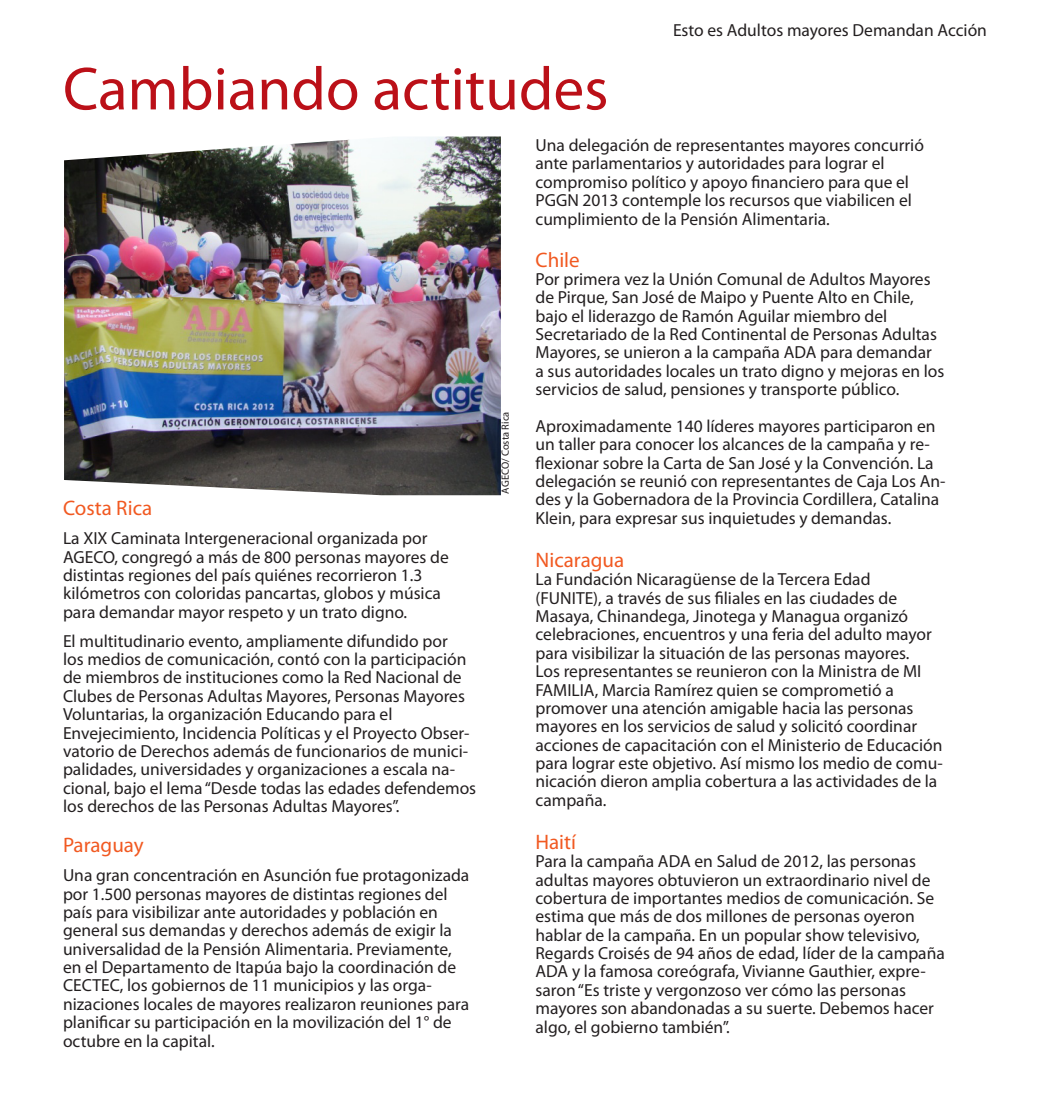
<style>
.page{position:relative;width:1050px;height:1113px;background:#fff}
.page>*{position:absolute;margin:0;border:0;box-sizing:border-box;transform-origin:0 0}
._4_Case_study__darkr{font:61.25px "Myriad Pro";color:#bb1018}
._4_Case_study__darkr-2{font:21px "Myriad Pro";color:#f15921}
._4_Case_study__darkr-3{font:17.5px/18.4px "Myriad Pro";color:#231f20}
._8_Photo_credits{font:10.5px "Myriad Pro";color:#231f20}
</style>
<div class="page">
<img style="left:64px;top:136px;width:437px;height:359px">
<p class="_4_Case_study__darkr" style="left:63px;top:51px;width:547px">Cambiando actitudes</p>
<p class="_4_Case_study__darkr-3" style="left:673px;top:21px;width:316px">Esto es Adultos mayores Demandan Acción</p>
<p class="_4_Case_study__darkr-2" style="left:63px;top:495px;width:91px">Costa Rica</p>
<p class="_4_Case_study__darkr-3" style="left:63px;top:529px;width:387px">La XIX Caminata Intergeneracional organizada por AGECO, congregó a más de 800 personas mayores de distintas regiones del país quiénes recorrieron 1.3 kilómetros con coloridas pancartas, globos y música para demandar mayor respeto y un trato digno.</p>
<p class="_4_Case_study__darkr-3" style="left:63px;top:631px;width:405px">El multitudinario evento, ampliamente difundido por los medios de comunicación, contó con la participación de miembros de instituciones como la Red Nacional de Clubes de Personas Adultas Mayores, Personas Mayores Voluntarias, la organización Educando para el</p>
<p class="_4_Case_study__darkr-3" style="left:63px;top:723px;width:415px">Envejecimiento, Incidencia Políticas y el Proyecto Obser&shy;vatorio de Derechos además de funcionarios de munici&shy;palidades, universidades y organizaciones a escala na&shy;cional, bajo el lema “Desde todas las edades defendemos los derechos de las Personas Adultas Mayores”.</p>
<p class="_4_Case_study__darkr-2" style="left:63px;top:832px;width:82px">Paraguay</p>
<p class="_4_Case_study__darkr-3" style="left:63px;top:866px;width:408px">Una gran concentración en Asunción fue protagonizada por 1.500 personas mayores de distintas regiones del país para visibilizar ante autoridades y población en general sus demandas y derechos además de exigir la universalidad de la Pensión Alimentaria. Previamente, en el Departamento de Itapúa bajo la coordinación de CECTEC, los gobiernos de 11 municipios y las orga&shy;nizaciones locales de mayores realizaron reuniones para planificar su participación en la movilización del 1° de octubre en la capital.</p>
<p class="_8_Photo_credits" style="left:499px;top:494px;width:83px;rotate:-90deg">AGECO/ Costa Rica</p>
<p class="_4_Case_study__darkr-3" style="left:536px;top:136px;width:390px">Una delegación de representantes mayores concurrió ante parlamentarios y autoridades para lograr el</p>
<p class="_4_Case_study__darkr-3" style="left:536px;top:172px;width:378px">compromiso político y apoyo financiero para que el<br>PGGN 2013 contemple los recursos que viabilicen el</p>
<p class="_4_Case_study__darkr-3" style="left:536px;top:209px;width:296px">cumplimiento de la Pensión Alimentaria.</p>
<p class="_4_Case_study__darkr-2" style="left:536px;top:247px;width:46px">Chile</p>
<p class="_4_Case_study__darkr-3" style="left:536px;top:270px;width:397px">Por primera vez la Unión Comunal de Adultos Mayores de Pirque, San José de Maipo y Puente Alto en Chile, bajo el liderazgo de Ramón Aguilar miembro del</p>
<p class="_4_Case_study__darkr-3" style="left:536px;top:325px;width:411px">Secretariado de la Red Continental de Personas Adultas Mayores, se unieron a la campaña ADA para demandar a sus autoridades locales un trato digno y mejoras en los servicios de salud, pensiones y transporte público.</p>
<p class="_4_Case_study__darkr-3" style="left:536px;top:417px;width:402px">Aproximadamente 140 líderes mayores participaron en un taller para conocer los alcances de la campaña y re&shy;flexionar sobre la Carta de San José y la Convención. La</p>
<p class="_4_Case_study__darkr-3" style="left:536px;top:472px;width:412px">delegación se reunió con representantes de Caja Los An&shy;des y la Gobernadora de la Provincia Cordillera, Catalina<br>Klein, para expresar sus inquietudes y demandas.</p>
<p class="_4_Case_study__darkr-2" style="left:536px;top:547px;width:90px">Nicaragua</p>
<p class="_4_Case_study__darkr-3" style="left:536px;top:570px;width:374px">La Fundación Nicaragüense de la Tercera Edad (FUNITE), a través de sus filiales en las ciudades de<br>Masaya, Chinandega, Jinotega y Managua organizó</p>
<p class="_4_Case_study__darkr-3" style="left:536px;top:625px;width:398px">celebraciones, encuentros y una feria del adulto mayor para visibilizar la situación de las personas mayores.<br>Los representantes se reunieron con la Ministra de MI FAMILIA, Marcia Ramírez quien se comprometió a</p>
<p class="_4_Case_study__darkr-3" style="left:536px;top:699px;width:409px">promover una atención amigable hacia las personas mayores en los servicios de salud y solicitó coordinar acciones de capacitación con el Ministerio de Educación para lograr este objetivo. Así mismo los medio de comu&shy;nicación dieron amplia cobertura a las actividades de la campaña.</p>
<p class="_4_Case_study__darkr-2" style="left:536px;top:829px;width:42px">Haití</p>
<p class="_4_Case_study__darkr-3" style="left:536px;top:852px;width:411px">Para la campaña ADA en Salud de 2012, las personas adultas mayores obtuvieron un extraordinario nivel de cobertura de importantes medios de comunicación. Se estima que más de dos millones de personas oyeron hablar de la campaña. En un popular show televisivo, Regards Croisés de 94 años de edad, líder de la campaña ADA y la famosa coreógrafa, Vivianne Gauthier, expre&shy;saron “Es triste y vergonzoso ver cómo las personas mayores son abandonadas a su suerte. Debemos hacer algo, el gobierno también”.</p>
</div>
